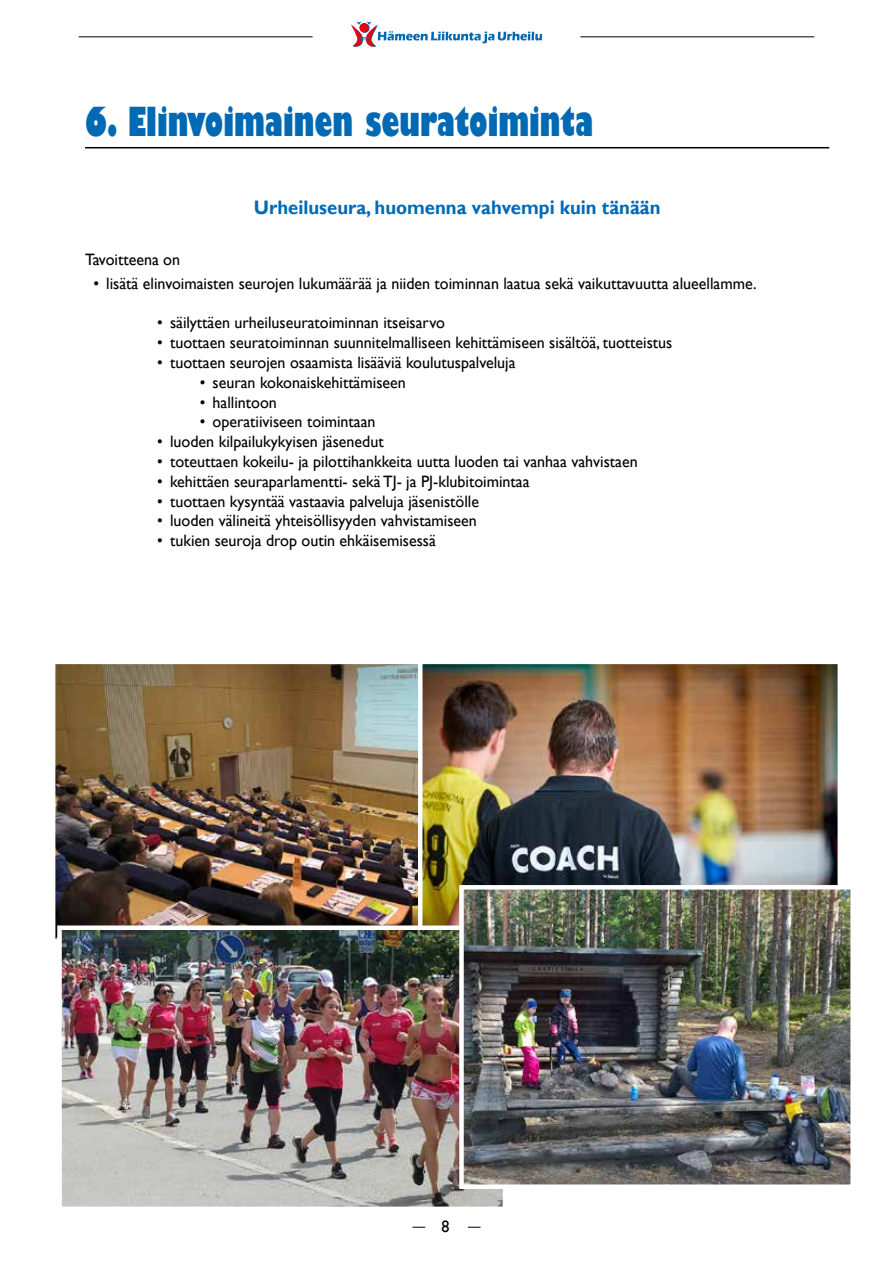
<style>
.page{position:relative;width:893px;height:1263px;background:#fff}
.page>*{position:absolute;margin:0;border:0;box-sizing:border-box;transform-origin:0 0}
.t1{font:800 condensed 39px "Gill Sans";color:#0069b4}
.t2{font:700 19.5px "Gill Sans";color:#0069b4;scale:.95 1}
.t3{font:16.5px "Gill Sans";color:#000}
</style>
<div class="page">
<hr style="left:85px;top:147px;width:744px;height:1px;background:#000">
<img style="left:56px;top:665px;width:362px;height:274px">
<div style="left:51px;top:660px;width:500px;height:284px;border:4px solid #fff"></div>
<img style="left:423px;top:665px;width:414px;height:260px">
<div style="left:418px;top:660px;width:424px;height:284px;border:4px solid #fff"></div>
<img style="left:62px;top:930px;width:440px;height:276px">
<div style="left:57px;top:925px;width:450px;height:286px;border:4px solid #fff"></div>
<img style="left:464px;top:890px;width:386px;height:294px">
<div style="left:459px;top:885px;width:396px;height:304px;border:4px solid #fff"></div>
<svg style="left:468px;top:1227px;width:12px;height:1px"></svg>
<hr style="left:79px;top:37px;width:234px;height:1px;background:#000">
<hr style="left:580px;top:37px;width:234px;height:1px;background:#000">
<svg style="left:412px;top:1227px;width:13px;height:1px"></svg>
<svg style="left:351px;top:21px;width:191px;height:26px"></svg>
<h1 class="t1" style="left:85px;top:97px;width:510px">6. Elinvoimainen seuratoiminta</h1>
<p class="t2" style="left:254px;top:196px;width:430px">Urheiluseura, huomenna vahvempi kuin tänään</p>
<p class="t3" style="left:85px;top:250px;width:97px">Tavoitteena on</p>
<p class="t3" style="left:94px;top:274px;width:665px">• lisätä elinvoimaisten seurojen lukumäärää ja niiden toiminnan laatua sekä vaikuttavuutta alueellamme.</p>
<p class="t3" style="left:157px;top:313px;width:289px">• säilyttäen urheiluseuratoiminnan itseisarvo</p>
<p class="t3" style="left:157px;top:333px;width:516px">• tuottaen seuratoiminnan suunnitelmalliseen kehittämiseen sisältöä, tuotteistus</p>
<p class="t3" style="left:157px;top:353px;width:360px">• tuottaen seurojen osaamista lisääviä koulutuspalveluja</p>
<p class="t3" style="left:200px;top:373px;width:207px">• seuran kokonaiskehittämiseen</p>
<p class="t3" style="left:200px;top:392px;width:79px">• hallintoon</p>
<p class="t3" style="left:200px;top:412px;width:177px">• operatiiviseen toimintaan</p>
<p class="t3" style="left:157px;top:432px;width:228px">• luoden kilpailukykyisen jäsenedut</p>
<p class="t3" style="left:157px;top:452px;width:482px">• toteuttaen kokeilu- ja pilottihankkeita uutta luoden tai vanhaa vahvistaen</p>
<p class="t3" style="left:157px;top:472px;width:374px">• kehittäen seuraparlamentti- sekä TJ- ja PJ-klubitoimintaa</p>
<p class="t3" style="left:157px;top:491px;width:323px">• tuottaen kysyntää vastaavia palveluja jäsenistölle</p>
<p class="t3" style="left:157px;top:511px;width:321px">• luoden välineitä yhteisöllisyyden vahvistamiseen</p>
<p class="t3" style="left:157px;top:531px;width:280px">• tukien seuroja drop outin ehkäisemisessä</p>
<p class="t3" style="left:441px;top:1217px;width:10px">8</p>
</div>
